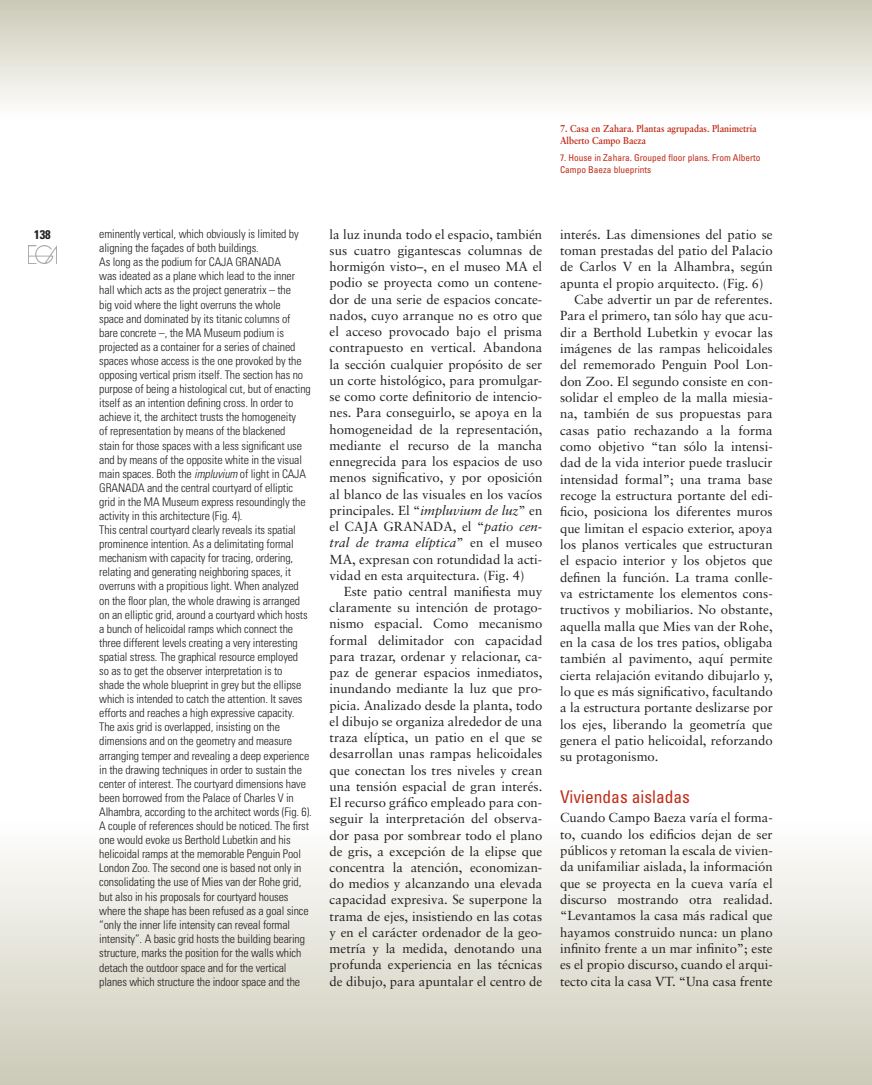
<style>
.page{position:relative;width:872px;height:1085px;background:#fff}
.page>*{position:absolute;margin:0;border:0;box-sizing:border-box;transform-origin:0 0}
.t1{font:condensed 17.5px "Univers";color:#c02d19}
.t2{font:13.12px/16.2px "Sabon";color:#231f20;text-align:justify}
.t3{font:700 condensed 12.5px "Univers";color:#231f20}
.t4{font:300 condensed 11.88px/14.1px "Univers";letter-spacing:-.01em;color:#231f20}
.t5{font:700 10px/11.9px "Sabon";color:#c02d19;scale:.9 1}
.t6{font:condensed 9.38px/11.9px "Univers";color:#c02d19}
.s1{font-style:italic}
</style>
<div class="page">
<img style="left:29px;top:246px;width:27px;height:17px">
<div style="left:0;top:814px;width:872px;height:270px;background:linear-gradient(to bottom,#fff,#cccab7)"></div>
<div style="left:0;top:0;width:872px;height:119px;background:linear-gradient(to bottom,#cbc9b6,#fffffe)"></div>
<p class="t3" style="left:34px;top:226px;width:18px">138</p>
<p class="t5" style="left:560px;top:122px;width:220px">7. casa en Zahara. Plantas agrupadas. Planimetría alberto campo Baeza</p>
<p class="t6" style="left:560px;top:151px;width:202px">7. House in Zahara. Grouped floor plans. From Alberto<br>Campo Baeza blueprints</p>
<p class="t2" style="left:330px;top:226px;width:214px">la luz inunda todo el espacio, también sus cuatro gigantescas columnas de hormigón visto–, en el museo MA el podio se proyecta como un contene&shy;dor de una serie de espacios concate&shy;nados, cuyo arranque no es otro que el acceso provocado bajo el prisma contrapuesto en vertical. Abandona la sección cualquier propósito de ser un corte histológico, para promulgar&shy;se como corte definitorio de intencio&shy;nes. Para conseguirlo, se apoya en la homogeneidad de la representación, mediante el recurso de la mancha ennegrecida para los espacios de uso menos significativo, y por oposición al blanco de las visuales en los vacíos principales. El “<span class="s1">impluvium de luz</span>” en el CAJA GRANADA, el “<span class="s1">patio cen&shy;tral de trama elíptica</span>” en el museo MA, expresan con rotundidad la acti&shy;vidad en esta arquitectura. (Fig. 4)</p>
<p class="t2" style="left:330px;top:583px;width:214px;text-indent:14px">Este patio central manifiesta muy claramente su intención de protago&shy;nismo espacial. Como mecanismo formal delimitador con capacidad para trazar, ordenar y relacionar, ca&shy;paz de generar espacios inmediatos, inundando mediante la luz que pro&shy;picia. Analizado desde la planta, todo el dibujo se organiza alrededor de una traza elíptica, un patio en el que se desarrollan unas rampas helicoidales que conectan los tres niveles y crean una tensión espacial de gran interés.<br>El recurso gráfico empleado para con&shy;seguir la interpretación del observa&shy;dor pasa por sombrear todo el plano de gris, a excepción de la elipse que concentra la atención, economizan&shy;do medios y alcanzando una elevada capacidad expresiva. Se superpone la trama de ejes, insistiendo en las cotas y en el carácter ordenador de la geo&shy;metría y la medida, denotando una profunda experiencia en las técnicas de dibujo, para apuntalar el centro de</p>
<p class="t4" style="left:99px;top:227px;width:214px">eminently vertical, which obviously is limited by aligning the façades of both buildings.<br>As long as the podium for CAJA GRANADA<br>was ideated as a plane which lead to the inner hall which acts as the project generatrix – the<br>big void where the light overruns the whole<br>space and dominated by its titanic columns of bare concrete –, the MA Museum podium is projected as a container for a series of chained spaces whose access is the one provoked by the opposing vertical prism itself. The section has no purpose of being a histological cut, but of enacting itself as an intention defining cross. In order to achieve it, the architect trusts the homogeneity<br>of representation by means of the blackened<br>stain for those spaces with a less significant use and by means of the opposite white in the visual main spaces. Both the <span class="s1">impluvium</span> of light in CAJA GRANADA and the central courtyard of elliptic grid in the MA Museum express resoundingly the activity in this architecture (Fig. 4).<br>This central courtyard clearly reveals its spatial prominence intention. As a delimitating formal mechanism with capacity for tracing, ordering, relating and generating neighboring spaces, it overruns with a propitious light. When analyzed on the floor plan, the whole drawing is arranged on an elliptic grid, around a courtyard which hosts a bunch of helicoidal ramps which connect the three different levels creating a very interesting spatial stress. The graphical resource employed<br>so as to get the observer interpretation is to<br>shade the whole blueprint in grey but the ellipse which is intended to catch the attention. It saves efforts and reaches a high expressive capacity.<br>The axis grid is overlapped, insisting on the dimensions and on the geometry and measure arranging temper and revealing a deep experience in the drawing techniques in order to sustain the center of interest. The courtyard dimensions have been borrowed from the Palace of Charles V in Alhambra, according to the architect words (Fig. 6).<br>A couple of references should be noticed. The first one would evoke us Berthold Lubetkin and his helicoidal ramps at the memorable Penguin Pool London Zoo. The second one is based not only in consolidating the use of Mies van der Rohe grid, but also in his proposals for courtyard houses where the shape has been refused as a goal since “only the inner life intensity can reveal formal intensity”. A basic grid hosts the building bearing structure, marks the position for the walls which detach the outdoor space and for the vertical planes which structure the indoor space and the</p>
<p class="t2" style="left:560px;top:226px;width:214px">interés. Las dimensiones del patio se</p>
<p class="t2" style="left:560px;top:242px;width:214px">toman prestadas del patio del Palacio</p>
<p class="t2" style="left:560px;top:258px;width:214px">de Carlos V en la Alhambra, según</p>
<p class="t2" style="left:560px;top:275px;width:205px">apunta el propio arquitecto. (Fig. 6)</p>
<p class="t2" style="left:574px;top:291px;width:200px">Cabe advertir un par de referentes.</p>
<p class="t2" style="left:560px;top:307px;width:214px">Para el primero, tan sólo hay que acu-</p>
<p class="t2" style="left:560px;top:324px;width:214px">dir a Berthold Lubetkin y evocar las</p>
<p class="t2" style="left:560px;top:340px;width:214px">imágenes de las rampas helicoidales</p>
<p class="t2" style="left:560px;top:356px;width:214px">del rememorado Penguin Pool Lon-</p>
<p class="t2" style="left:560px;top:373px;width:214px">don Zoo. El segundo consiste en con-</p>
<p class="t2" style="left:560px;top:389px;width:214px">solidar el empleo de la malla miesia-</p>
<p class="t2" style="left:560px;top:405px;width:214px">na, también de sus propuestas para</p>
<p class="t2" style="left:560px;top:422px;width:214px">casas patio rechazando a la forma</p>
<p class="t2" style="left:560px;top:438px;width:214px">como objetivo “tan sólo la intensi-</p>
<p class="t2" style="left:560px;top:454px;width:214px">dad de la vida interior puede traslucir</p>
<p class="t2" style="left:560px;top:471px;width:214px">intensidad formal”; una trama base</p>
<p class="t2" style="left:560px;top:487px;width:214px">recoge la estructura portante del edi-</p>
<p class="t2" style="left:560px;top:503px;width:214px">ficio, posiciona los diferentes muros</p>
<p class="t2" style="left:560px;top:520px;width:214px">que limitan el espacio exterior, apoya</p>
<p class="t2" style="left:560px;top:536px;width:214px">los planos verticales que estructuran</p>
<p class="t2" style="left:560px;top:552px;width:214px">el espacio interior y los objetos que</p>
<p class="t2" style="left:560px;top:568px;width:214px">definen la función. La trama conlle-</p>
<p class="t2" style="left:560px;top:585px;width:214px">va estrictamente los elementos cons-</p>
<p class="t2" style="left:560px;top:601px;width:214px">tructivos y mobiliarios. No obstante,</p>
<p class="t2" style="left:560px;top:617px;width:214px">aquella malla que Mies van der Rohe,</p>
<p class="t2" style="left:560px;top:634px;width:214px">en la casa de los tres patios, obligaba</p>
<p class="t2" style="left:560px;top:650px;width:214px">también al pavimento, aquí permite</p>
<p class="t2" style="left:560px;top:666px;width:214px">cierta relajación evitando dibujarlo y,</p>
<p class="t2" style="left:560px;top:683px;width:214px">lo que es más significativo, facultando</p>
<p class="t2" style="left:560px;top:699px;width:214px">a la estructura portante deslizarse por</p>
<p class="t2" style="left:560px;top:715px;width:214px">los ejes, liberando la geometría que</p>
<p class="t2" style="left:560px;top:732px;width:214px">genera el patio helicoidal, reforzando</p>
<p class="t2" style="left:560px;top:748px;width:100px">su protagonismo.</p>
<h1 class="t1" style="left:560px;top:785px;width:131px">Viviendas aisladas</h1>
<p class="t2" style="left:560px;top:809px;width:214px">Cuando Campo Baeza varía el forma&shy;to, cuando los edificios dejan de ser públicos y retoman la escala de vivien&shy;da unifamiliar aislada, la información que se proyecta en la cueva varía el discurso mostrando otra realidad. “Levantamos la casa más radical que hayamos construido nunca: un plano infinito frente a un mar infinito”; este es el propio discurso, cuando el arqui&shy;tecto cita la casa VT. “Una casa frente</p>
</div>
